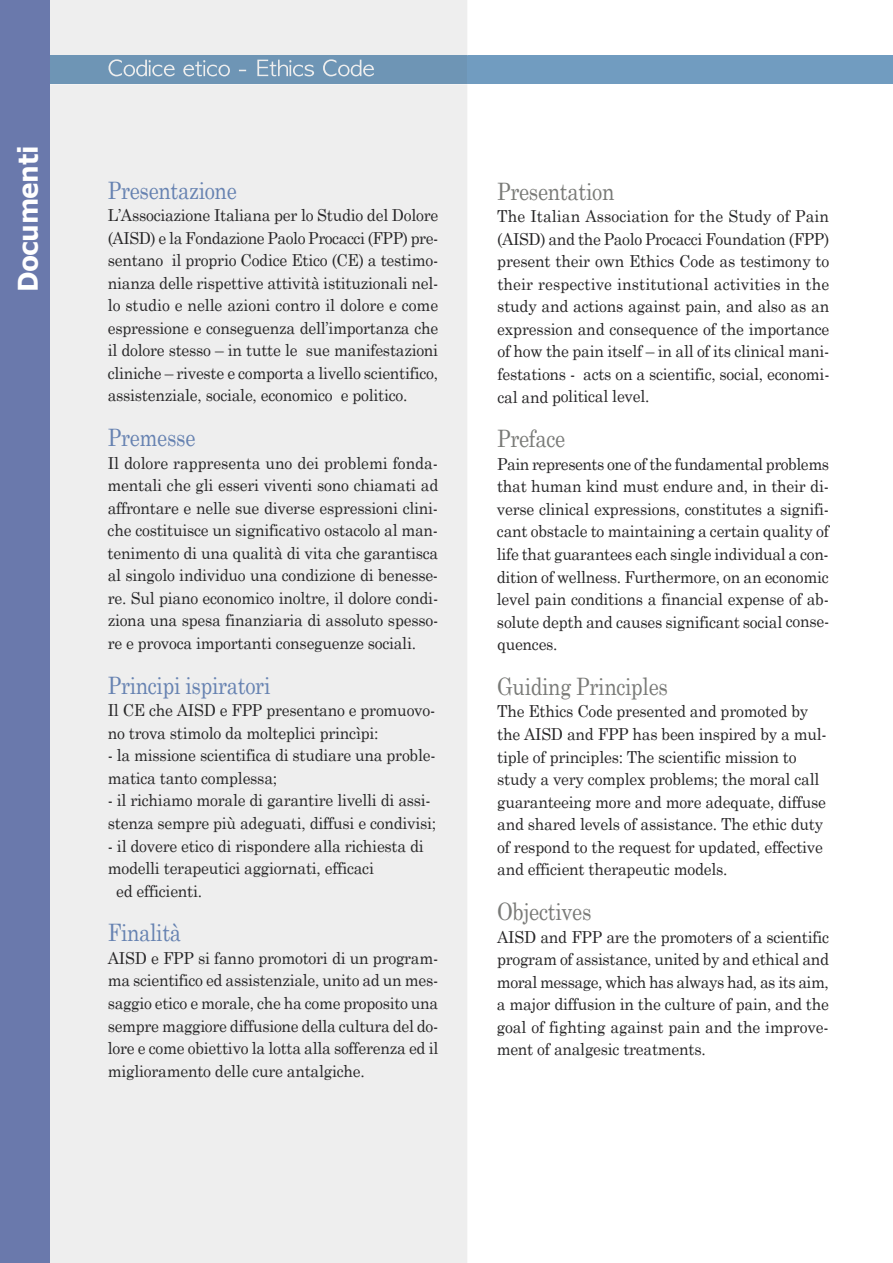
<style>
.page{position:relative;width:893px;height:1263px;background:#fff}
.page>*{position:absolute;margin:0;border:0;box-sizing:border-box;transform-origin:0 0}
.t1{font:700 27px "Verdana";letter-spacing:-.02em;color:#fff;scale:.92 1}
.t2{font:24px "Century Schoolbook";letter-spacing:-.015em;color:#6682b1;scale:.85 1}
.t3{font:24px "Century Schoolbook";letter-spacing:-.015em;color:#797a77;scale:.85 1}
.t4{font:16.5px/22.5px "Century Schoolbook";letter-spacing:-.015em;color:#272627;text-align:justify;scale:.95 1}
</style>
<div class="page">
<div style="left:1px;top:55px;width:892px;height:29px;background:#719cc0"></div>
<div style="left:50px;top:0;width:417px;height:1263px;background:#eee"></div>
<div style="left:3px;top:55px;width:464px;height:29px;background:#6e95b5"></div>
<svg style="left:109px;top:59px;width:93px;height:17px"></svg>
<div style="left:1px;top:0;width:49px;height:1263px;background:#6a79ac"></div>
<h1 class="t1" style="left:11px;top:292px;width:161px;rotate:-90deg">Documenti</h1>
<h2 class="t2" style="left:108px;top:175px;width:153px">Presentazione</h2>
<p class="t4" style="left:108px;top:204px;width:350px">L’Associazione Italiana per lo Studio del Dolore (AISD) e la Fondazione Paolo Procacci (FPP) pre&shy;sentano il proprio Codice Etico (CE) a testimo&shy;nianza delle rispettive attività istituzionali nel&shy;lo studio e nelle azioni contro il dolore e come espressione e conseguenza dell’importanza che il dolore stesso – in tutte le sue manifestazioni cliniche – riveste e comporta a livello scientifico, assistenziale, sociale, economico e politico.</p>
<h2 class="t2" style="left:108px;top:423px;width:105px">Premesse</h2>
<p class="t4" style="left:108px;top:451px;width:350px">Il dolore rappresenta uno dei problemi fonda&shy;mentali che gli esseri viventi sono chiamati ad affrontare e nelle sue diverse espressioni clini&shy;che costituisce un significativo ostacolo al man&shy;tenimento di una qualità di vita che garantisca al singolo individuo una condizione di benesse&shy;re. Sul piano economico inoltre, il dolore condi&shy;ziona una spesa finanziaria di assoluto spesso&shy;re e provoca importanti conseguenze sociali.</p>
<h2 class="t2" style="left:108px;top:670px;width:193px">Principi ispiratori</h2>
<p class="t4" style="left:108px;top:699px;width:346px">Il CE che AISD e FPP presentano e promuovo&shy;no trova stimolo da molteplici princìpi:</p>
<p class="t4" style="left:108px;top:744px;width:347px">- la missione scientifica di studiare una proble&shy;matica tanto complessa;</p>
<p class="t4" style="left:108px;top:789px;width:347px">- il richiamo morale di garantire livelli di assi&shy;stenza sempre più adeguati, diffusi e condivisi;</p>
<p class="t4" style="left:108px;top:834px;width:334px">- il dovere etico di rispondere alla richiesta di</p>
<p class="t4" style="left:108px;top:856px;width:282px">modelli terapeutici aggiornati, efficaci</p>
<p class="t4" style="left:116px;top:879px;width:92px">ed efficienti.</p>
<h2 class="t2" style="left:108px;top:918px;width:88px">Finalità</h2>
<p class="t4" style="left:108px;top:946px;width:350px">AISD e FPP si fanno promotori di un program&shy;ma scientifico ed assistenziale, unito ad un mes&shy;saggio etico e morale, che ha come proposito una sempre maggiore diffusione della cultura del do&shy;lore e come obiettivo la lotta alla sofferenza ed il miglioramento delle cure antalgiche.</p>
<h2 class="t3" style="left:497px;top:176px;width:140px">Presentation</h2>
<p class="t4" style="left:497px;top:205px;width:351px">The Italian Association for the Study of Pain (AISD) and the Paolo Procacci Foundation (FPP) present their own Ethics Code as testimony to their respective institutional activities in the study and actions against pain, and also as an expression and consequence of the importance of how the pain itself – in all of its clinical mani&shy;festations - acts on a scientific, social, economi&shy;cal and political level.</p>
<h2 class="t3" style="left:497px;top:424px;width:82px">Preface</h2>
<p class="t4" style="left:497px;top:452px;width:351px">Pain represents one of the fundamental problems that human kind must endure and, in their di&shy;verse clinical expressions, constitutes a signifi&shy;cant obstacle to maintaining a certain quality of life that guarantees each single individual a con&shy;dition of wellness. Furthermore, on an economic level pain conditions a financial expense of ab&shy;solute depth and causes significant social conse&shy;quences.</p>
<h2 class="t3" style="left:497px;top:671px;width:202px">Guiding Principles</h2>
<p class="t4" style="left:497px;top:700px;width:348px;text-align:left">The Ethics Code presented and promoted by the AISD and FPP has been inspired by a mul&shy;tiple of principles: The scientific mission to study a very complex problems; the moral call guaranteeing more and more adequate, diffuse and shared levels of assistance. The ethic duty of respond to the request for updated, effective and efficient therapeutic models.</p>
<h2 class="t3" style="left:497px;top:896px;width:112px">Objectives</h2>
<p class="t4" style="left:497px;top:925px;width:351px">AISD and FPP are the promoters of a scientific program of assistance, united by and ethical and moral message, which has always had, as its aim, a major diffusion in the culture of pain, and the goal of fighting against pain and the improve&shy;ment of analgesic treatments.</p>
</div>
